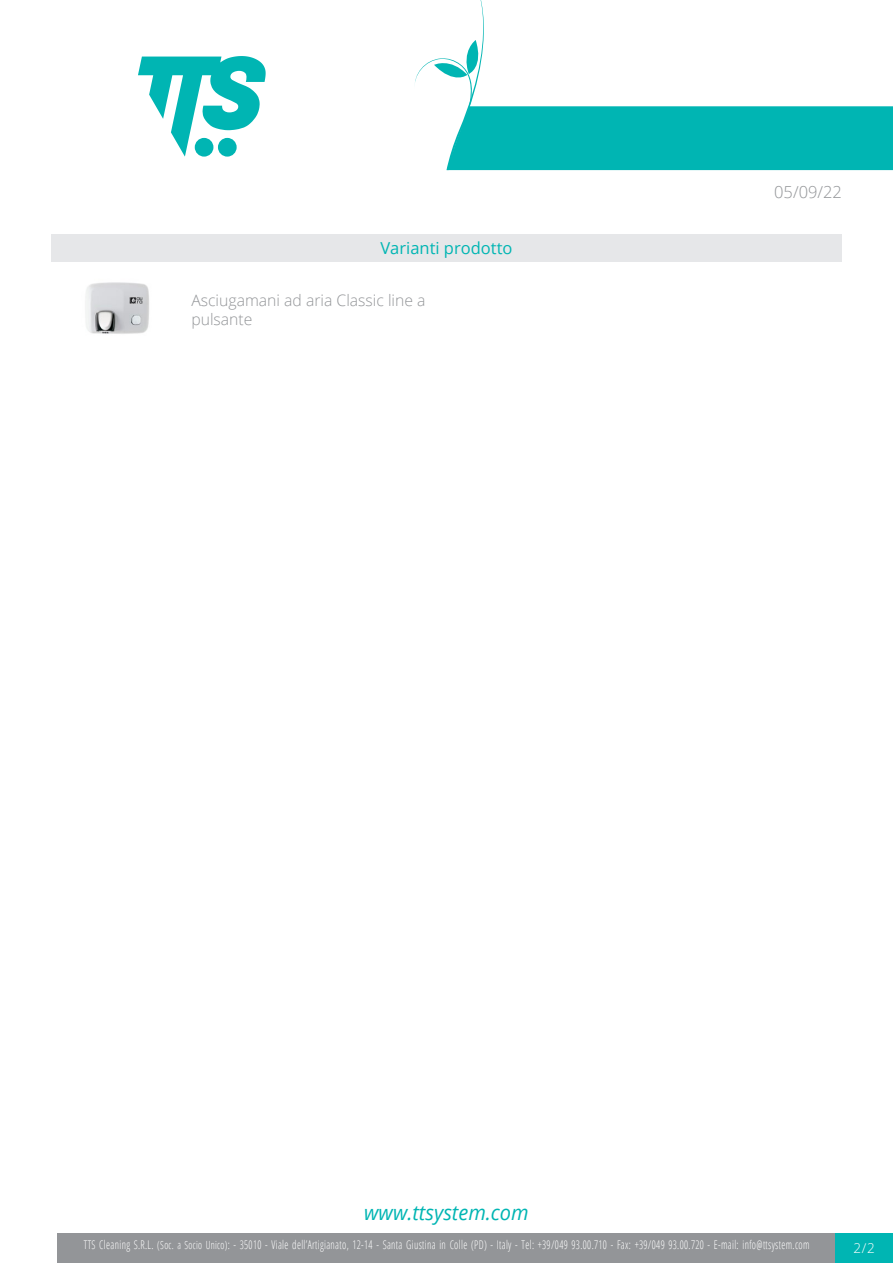
<style>
.page{position:relative;width:893px;height:1263px;background:#fff}
.page>*{position:absolute;margin:0;border:0;box-sizing:border-box;transform-origin:0 0}
.t1{font:italic 20.85px "Open Sans";color:#00b5b3;scale:.96 1}
.Titolo5{font:16.5px "Open Sans";color:#00b5b3}
.t2{font:300 16.5px "Open Sans";color:#939598}
.Nome{font:300 15.75px/18.9px "Open Sans";color:#939598}
.t3{font:300 13.5px "Open Sans";color:#fff}
.t4{font:300 12px "Open Sans Condensed";letter-spacing:.035em;color:#fff;scale:.85 1}
.s1{font-size:11.25px}
</style>
<div class="page">
<svg style="left:138px;top:56px;width:128px;height:101px"></svg>
<div style="left:57px;top:1233px;width:779px;height:30px;background:#939598"></div>
<div style="left:836px;top:1233px;width:57px;height:30px;background:#00b5b3"></div>
<svg style="left:415px;top:0;width:478px;height:170px"></svg>
<div style="left:51px;top:234px;width:791px;height:28px;background:#e6e7e9"></div>
<img style="left:85px;top:282px;width:64px;height:52px">
<p class="Titolo5" style="left:380px;top:237px;width:133px">Varianti prodotto</p>
<p class="Nome" style="left:191px;top:290px;width:236px">Asciugamani ad aria Classic line a pulsante</p>
<h2 class="t2" style="left:774px;top:180px;width:69px">05/09/22</h2>
<h1 class="t1" style="left:364px;top:1198px;width:173px">www.ttsystem.com</h1>
<p class="t4" style="left:84px;top:1236px;width:855px">TTS Cleaning S.R.L. <span class="s1">(Soc. a Socio Unico)</span>: - 35010 - Viale dell’Artigianato, 12-14 - Santa Giustina in Colle (PD) - Italy - Tel: +39/049 93.00.710 - Fax: +39/049 93.00.720 - E-mail: info@ttsystem.com</p>
<p class="t3" style="left:854px;top:1239px;width:23px">2/2</p>
</div>
